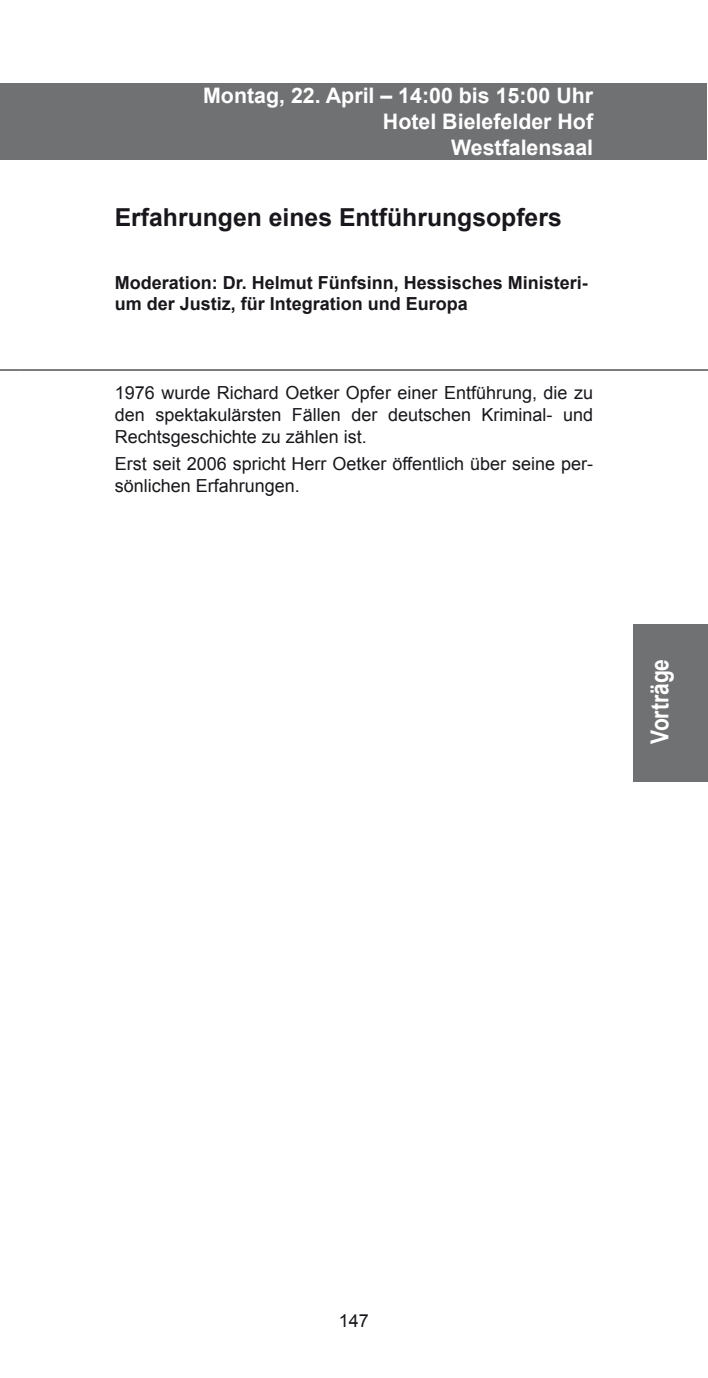
<style>
.page{position:relative;width:708px;height:1378px;background:#fff}
.page>*{position:absolute;margin:0;border:0;box-sizing:border-box;transform-origin:0 0}
.t1{font:700 24.75px "Arial";color:#1a171c}
.t2{font:700 24.75px "Arial";color:#fff;scale:.85 1}
.t3{font:700 21.38px/25.7px "Arial";color:#fff;text-align:right}
.t4{font:18px/21.6px "Arial";color:#1a171c;text-align:justify}
.t5{font:700 18px/21.6px "Arial";color:#1a171c}
</style>
<div class="page">
<div style="left:0;top:83px;width:19px;height:76px;background:#707173"></div>
<div style="left:19px;top:83px;width:688px;height:76px;background:#707173"></div>
<div style="left:633px;top:624px;width:75px;height:157px;background:#707173"></div>
<svg style="left:0;top:369px;width:19px;height:1px"></svg>
<hr style="left:19px;top:369px;width:689px;height:1px;background:#1a171c">
<p class="t3" style="left:203px;top:84px;width:392px">Montag, 22. April – 14:00 bis 15:00 Uhr<br>Hotel Bielefelder Hof<br>Westfalensaal</p>
<h1 class="t1" style="left:115px;top:201px;width:448px">Erfahrungen eines Entführungsopfers</h1>
<p class="t5" style="left:115px;top:272px;width:475px">Moderation: Dr. Helmut Fünfsinn, Hessisches Ministeri&shy;um der Justiz, für Integration und Europa</p>
<p class="t4" style="left:115px;top:382px;width:480px">1976 wurde Richard Oetker Opfer einer Entführung, die zu den spektakulärsten Fällen der deutschen Kriminal- und Rechtsgeschichte zu zählen ist.</p>
<p class="t4" style="left:115px;top:453px;width:480px">Erst seit 2006 spricht Herr Oetker öffentlich über seine per&shy;sönlichen Erfahrungen.</p>
<h1 class="t2" style="left:643px;top:744px;width:101px;rotate:-90deg">Vorträge</h1>
<p class="t4" style="left:339px;top:1310px;width:32px">147</p>
</div>
